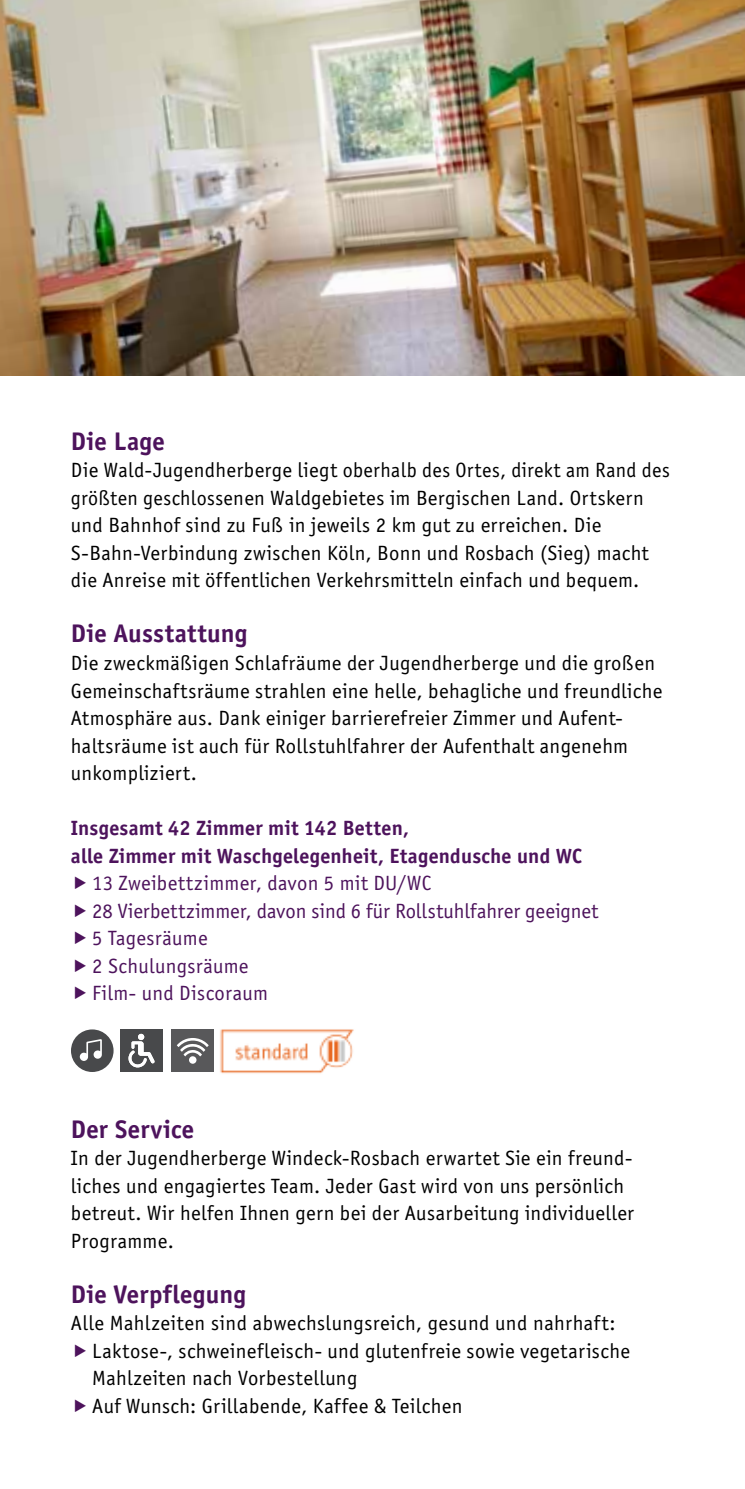
<style>
.page{position:relative;width:745px;height:1489px;background:#fff}
.page>*{position:absolute;margin:0;border:0;box-sizing:border-box;transform-origin:0 0}
.t1{font:700 26.25px "Officina Sans EF";letter-spacing:.01em;color:#4d135c}
.t2{font:21.25px/27.5px "Officina Sans EF";letter-spacing:.015em;color:#000}
.t3{font:21.25px/27.5px "Officina Sans EF";letter-spacing:.015em;color:#4d135c}
.t4{font:700 21.25px/27.5px "Officina Sans EF";letter-spacing:.015em;color:#4d135c}
</style>
<div class="page">
<img style="left:0;top:0;width:744px;height:376px">
<div style="left:120px;top:1029px;width:43px;height:42px;background:#48494b"></div>
<svg style="left:128px;top:1034px;width:26px;height:34px"></svg>
<div style="left:138px;top:1033px;width:6px;height:7px;background:#fff;border-radius:50%"></div>
<img style="left:220px;top:1029px;width:134px;height:45px">
<div style="left:171px;top:1029px;width:43px;height:42px;background:#58585a"></div>
<div style="left:189px;top:1056px;width:7px;height:7px;background:#fff;border-radius:50%"></div>
<svg style="left:177px;top:1038px;width:31px;height:18px"></svg>
<div style="left:71px;top:1029px;width:42px;height:42px;background:#48494b;border-radius:50%"></div>
<svg style="left:80px;top:1039px;width:22px;height:21px"></svg>
<p class="t1" style="left:71px;top:425px;width:95px">Die Lage</p>
<p class="t2" style="left:71px;top:457px;width:600px">Die Wald-Jugendherberge liegt oberhalb des Ortes, direkt am Rand des größten geschlossenen Waldgebietes im Bergischen Land. Ortskern und Bahnhof sind zu Fuß in jeweils 2 km gut zu erreichen. Die S-Bahn-Verbindung zwischen Köln, Bonn und Rosbach (Sieg) macht die Anreise mit öffentlichen Verkehrsmitteln einfach und bequem.</p>
<p class="t1" style="left:71px;top:618px;width:178px">Die Ausstattung</p>
<p class="t2" style="left:71px;top:649px;width:592px">Die zweckmäßigen Schlafräume der Jugendherberge und die großen Gemeinschaftsräume strahlen eine helle, behagliche und freundliche Atmosphäre aus. Dank einiger barrierefreier Zimmer und Aufent&shy;haltsräume ist auch für Rollstuhlfahrer der Aufenthalt angenehm unkompliziert.</p>
<p class="t4" style="left:71px;top:814px;width:511px">Insgesamt 42 Zimmer mit 142 Betten,<br>alle Zimmer mit Waschgelegenheit, Etagendusche und WC</p>
<p class="t3" style="left:92px;top:869px;width:507px">13 Zweibettzimmer, davon 5 mit DU/WC<br>28 Vierbettzimmer, davon sind 6 für Rollstuhlfahrer geeignet<br>5 Tagesräume<br>2 Schulungsräume<br>Film- und Discoraum</p>
<p class="t1" style="left:71px;top:1113px;width:124px">Der Service</p>
<p class="t2" style="left:71px;top:1144px;width:564px">In der Jugendherberge Windeck-Rosbach erwartet Sie ein freund&shy;liches und engagiertes Team. Jeder Gast wird von uns persönlich betreut. Wir helfen Ihnen gern bei der Ausarbeitung individueller Programme.</p>
<p class="t1" style="left:71px;top:1278px;width:177px">Die Verpflegung</p>
<p class="t2" style="left:92px;top:1309px;width:539px;text-indent:-21px">Alle Mahlzeiten sind abwechslungsreich, gesund und nahrhaft:<br>Laktose-, schweinefleisch- und glutenfreie sowie vegetarische Mahlzeiten nach Vorbestellung<br>Auf Wunsch: Grillabende, Kaffee &amp; Teilchen</p>
</div>
